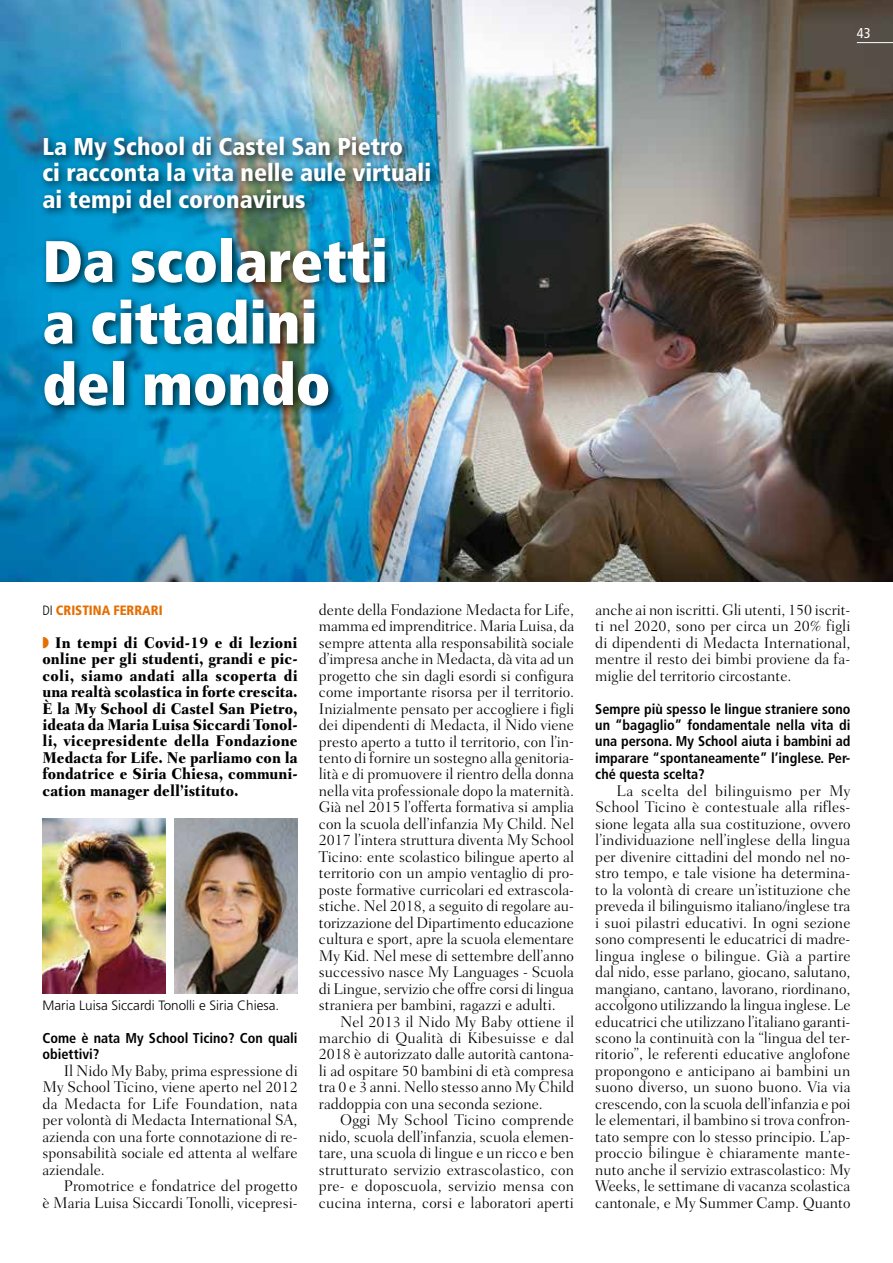
<style>
.page{position:relative;width:893px;height:1263px;background:#fff}
.page>*{position:absolute;margin:0;border:0;box-sizing:border-box;transform-origin:0 0}
.t1{font:900 condensed 58.5px/61.5px "Frutiger LT Std";color:#fff}
.t2{font:900 condensed 24.3px/26.2px "Frutiger LT Std";color:#fff}
.t3{font:300 15.75px/16.5px "Fairfield LH";color:#000;text-align:justify}
.t4{font:800 15.75px/16.5px "Fairfield LH";color:#000;text-align:justify;scale:.9 1}
.t5{font:700 condensed 14.25px/16.5px "Frutiger LT Std";color:#000}
.t6{font:condensed 14.25px "Frutiger LT Std";color:#fff}
.t7{font:300 13.5px "Frutiger LT Std";color:#000}
.t8{font:900 condensed 13.5px "Frutiger LT Std";color:#e56e02}
.s1{font-weight:300;color:#000}
.s2{color:#e56e02}
</style>
<div class="page">
<img style="left:0;top:0;width:893px;height:582px">
<img style="left:43px;top:819px;width:123px;height:174px">
<img style="left:174px;top:819px;width:124px;height:174px">
<div style="left:39px;top:132px;width:402px;height:284px;background:#000;opacity:.75"></div>
<hr style="left:857px;top:42px;width:36px;height:1px;background:#fff">
<h2 class="t2" style="left:43px;top:134px;width:390px">La My School di Castel San Pietro<br>ci racconta la vita nelle aule virtuali ai tempi del coronavirus</h2>
<h1 class="t1" style="left:43px;top:230px;width:347px">Da scolaretti a cittadini del mondo</h1>
<p class="t6" style="left:857px;top:25px;width:15px">43</p>
<p class="t8" style="left:43px;top:602px;width:122px"><span class="s1">DI</span> CRISTINA FERRARI</p>
<p class="t4" style="left:43px;top:634px;width:285px"><span class="s2">◗</span> In tempi di Covid-19 e di lezioni online per gli studenti, grandi e pic&shy;coli, siamo andati alla scoperta di una realtà scolastica in forte crescita.<br>È la My School di Castel San Pietro, ideata da Maria Luisa Siccardi Tonol&shy;li, vicepresidente della Fondazione Medacta for Life. Ne parliamo con la fondatrice e Siria Chiesa, communi&shy;cation manager dell’istituto.</p>
<p class="t7" style="left:43px;top:998px;width:238px">Maria Luisa Siccardi Tonolli e Siria Chiesa.</p>
<p class="t5" style="left:43px;top:1030px;width:257px">Come è nata My School Ticino? Con quali obiettivi?</p>
<p class="t3" style="left:43px;top:1062px;width:257px;text-indent:21px">Il Nido My Baby, prima espressione di My School Ticino, viene aperto nel 2012 da Medacta for Life Foundation, nata per volontà di Medacta International SA, azienda con una forte connotazione di re&shy;sponsabilità sociale ed attenta al welfare aziendale.</p>
<p class="t3" style="left:43px;top:1178px;width:257px;text-align:right">Promotrice e fondatrice del progetto<br>è Maria Luisa Siccardi Tonolli, vicepresi-</p>
<p class="t3" style="left:319px;top:601px;width:257px">dente della Fondazione Medacta for Life, mamma ed imprenditrice. Maria Luisa, da sempre attenta alla responsabilità sociale d’impresa anche in Medacta, dà vita ad un progetto che sin dagli esordi si configura come importante risorsa per il territorio.<br>Inizialmente pensato per accogliere i figli dei dipendenti di Medacta, il Nido viene presto aperto a tutto il territorio, con l’in&shy;tento di fornire un sostegno alla genitoria&shy;lità e di promuovere il rientro della donna nella vita professionale dopo la maternità.<br>Già nel 2015 l’offerta formativa si amplia con la scuola dell’infanzia My Child. Nel 2017 l’intera struttura diventa My School Ticino: ente scolastico bilingue aperto al territorio con un ampio ventaglio di pro&shy;poste formative curricolari ed extrascola&shy;stiche. Nel 2018, a seguito di regolare au&shy;torizzazione del Dipartimento educazione cultura e sport, apre la scuola elementare My Kid. Nel mese di settembre dell’anno successivo nasce My Languages - Scuola di Lingue, servizio che offre corsi di lingua straniera per bambini, ragazzi e adulti.</p>
<p class="t3" style="left:319px;top:1013px;width:257px;text-indent:21px">Nel 2013 il Nido My Baby ottiene il marchio di Qualità di Kibesuisse e dal 2018 è autorizzato dalle autorità cantona&shy;li ad ospitare 50 bambini di età compresa tra 0 e 3 anni. Nello stesso anno My Child raddoppia con una seconda sezione.</p>
<p class="t3" style="left:319px;top:1112px;width:257px;text-indent:21px">Oggi My School Ticino comprende nido, scuola dell’infanzia, scuola elemen&shy;tare, una scuola di lingue e un ricco e ben strutturato servizio extrascolastico, con pre- e doposcuola, servizio mensa con cucina interna, corsi e laboratori aperti</p>
<p class="t3" style="left:595px;top:601px;width:257px">anche ai non iscritti. Gli utenti, 150 iscrit&shy;ti nel 2020, sono per circa un 20% figli di dipendenti di Medacta International, mentre il resto dei bimbi proviene da fa&shy;miglie del territorio circostante.</p>
<p class="t5" style="left:595px;top:700px;width:257px;text-align:justify">Sempre più spesso le lingue straniere sono un “bagaglio” fondamentale nella vita di una persona. My School aiuta i bambini ad imparare “spontaneamente” l’inglese. Per&shy;ché questa scelta?</p>
<p class="t3" style="left:595px;top:782px;width:257px;text-indent:21px">La scelta del bilinguismo per My School Ticino è contestuale alla rifles&shy;sione legata alla sua costituzione, ovvero l’individuazione nell’inglese della lingua per divenire cittadini del mondo nel no&shy;stro tempo, e tale visione ha determina&shy;to la volontà di creare un’istituzione che preveda il bilinguismo italiano/inglese tra i suoi pilastri educativi. In ogni sezione sono compresenti le educatrici di madre&shy;lingua inglese o bilingue. Già a partire dal nido, esse parlano, giocano, salutano, mangiano, cantano, lavorano, riordinano, accolgono utilizzando la lingua inglese. Le educatrici che utilizzano l’italiano garanti&shy;scono la continuità con la “lingua del ter&shy;ritorio”, le referenti educative anglofone propongono e anticipano ai bambini un suono diverso, un suono buono. Via via crescendo, con la scuola dell’infanzia e poi le elementari, il bambino si trova confron&shy;tato sempre con lo stesso principio. L’ap&shy;proccio bilingue è chiaramente mante&shy;nuto anche il servizio extrascolastico: My Weeks, le settimane di vacanza scolastica cantonale, e My Summer Camp. Quanto</p>
</div>
